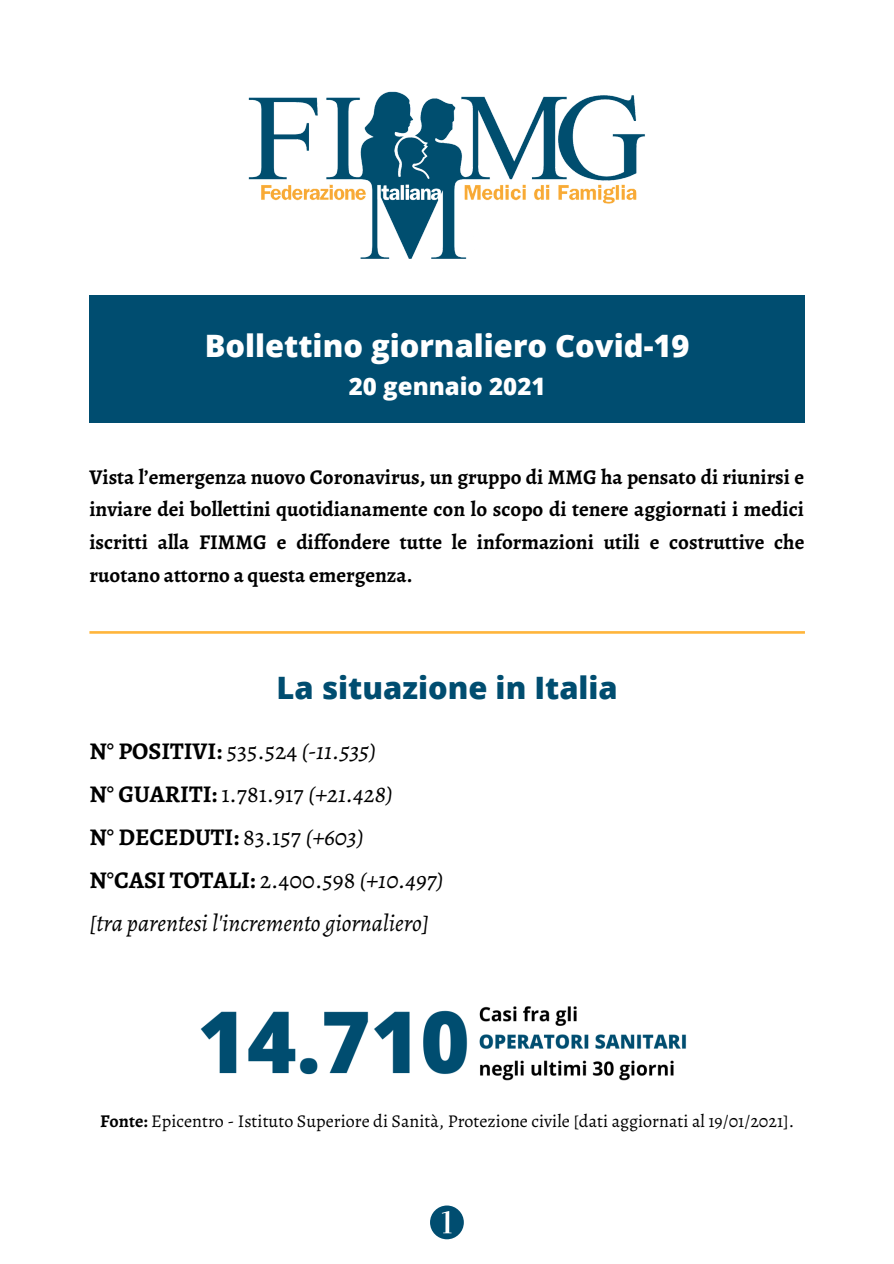
<style>
.page{position:relative;width:894px;height:1264px;background:#fff}
.page>*{position:absolute;margin:0;border:0;box-sizing:border-box;transform-origin:0 0}
.t1{font:800 30.9px "Open Sans";color:#fff}
.t2{font:800 30.9px "Open Sans";color:#004d70}
.t3{font:700 24px "Alegreya";color:#000}
.t4{font:italic 24px "Alegreya";color:#000}
.t5{font:800 24px "Open Sans";color:#fff}
.t6{font:700 21px/32.7px "Alegreya";color:#000;text-align:justify}
.t7{font:18px "Alegreya";color:#000}
.s1{font-weight:400}
.s2{font-weight:400;font-style:italic}
.s3{font-weight:700}
</style>
<div class="page">
<img style="left:248px;top:91px;width:397px;height:168px">
<svg style="left:89px;top:631px;width:715px;height:2px"></svg>
<div style="left:89px;top:295px;width:715px;height:127px;background:#004d70"></div>
<svg style="left:430px;top:1205px;width:33px;height:34px"></svg>
<img style="left:200px;top:1006px;width:487px;height:75px">
<p class="t1" style="left:204px;top:324px;width:486px">Bollettino giornaliero Covid-19</p>
<p class="t5" style="left:349px;top:369px;width:198px">20 gennaio 2021</p>
<p class="t6" style="left:89px;top:460px;width:716px">Vista l’emergenza nuovo Coronavirus, un gruppo di MMG ha pensato di riunirsi e inviare dei bollettini quotidianamente con lo scopo di tenere aggiornati i medici iscritti alla FIMMG e diffondere tutte le informazioni utili e costruttive che ruotano attorno a questa emergenza.</p>
<p class="t2" style="left:276px;top:666px;width:342px">La situazione in Italia</p>
<p class="t3" style="left:89px;top:735px;width:288px">N° POSITIVI: <span class="s1">535.524</span> <span class="s2">(-11.535)</span></p>
<p class="t3" style="left:89px;top:777px;width:305px">N° GUARITI: <span class="s1">1.781.917</span> <span class="s2">(+21.428)</span></p>
<p class="t3" style="left:89px;top:820px;width:276px">N° DECEDUTI: <span class="s1">83.157</span> <span class="s2">(+603)</span></p>
<p class="t3" style="left:89px;top:863px;width:355px">N°CASI TOTALI: <span class="s1">2.400.598</span> <span class="s2">(+10.497)</span></p>
<p class="t4" style="left:89px;top:906px;width:341px">[tra parentesi l'incremento giornaliero]</p>
<p class="t7" style="left:100px;top:1108px;width:695px"><span class="s3">Fonte:</span> Epicentro - Istituto Superiore di Sanità, Protezione civile [dati aggiornati al 19/01/2021].</p>
</div>
